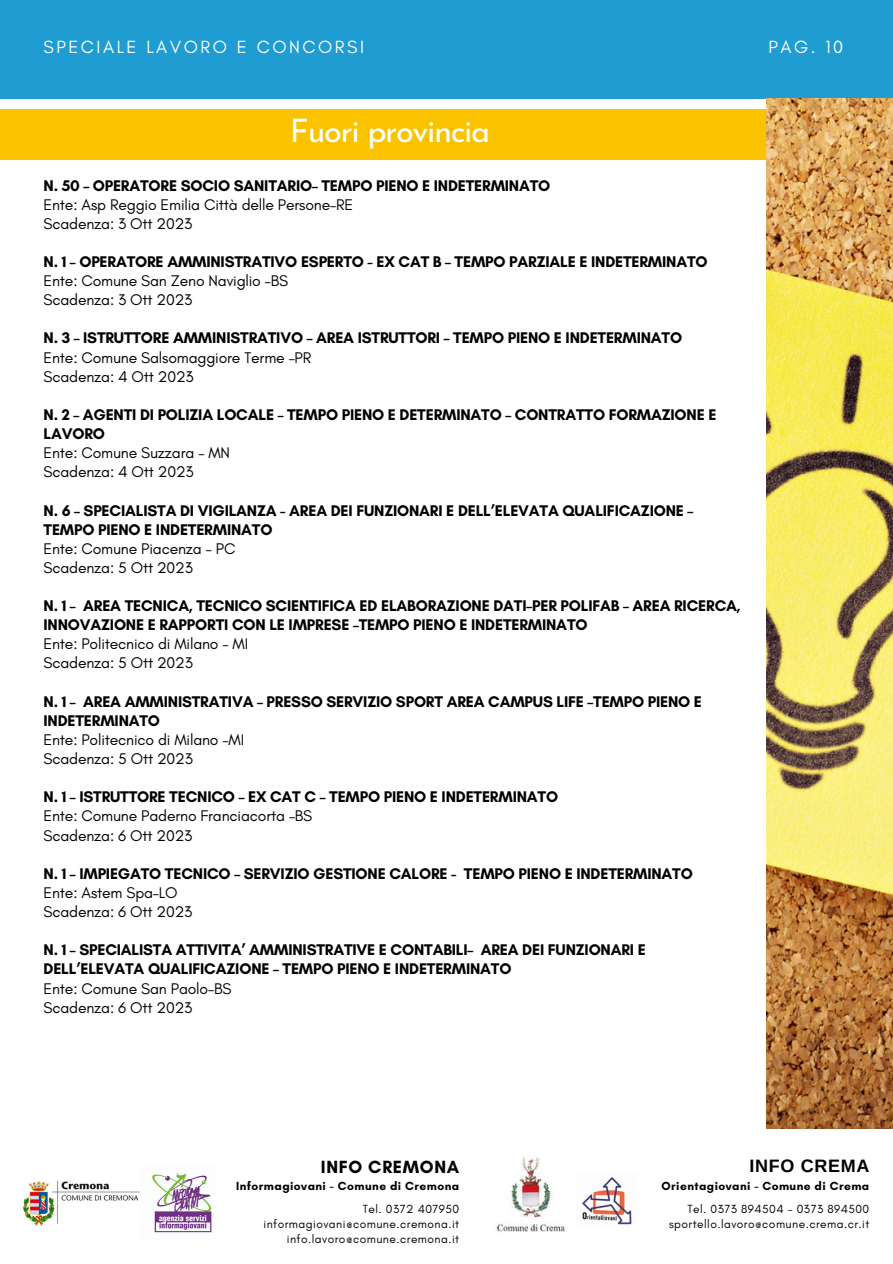
<style>
.page{position:relative;width:893px;height:1264px;background:#fff}
.page>*{position:absolute;margin:0;border:0;box-sizing:border-box;transform-origin:0 0}
.t1{font:32.4px "Josefin Sans";letter-spacing:-.04em;color:#fff}
.t2{font:18px "Glacial Indifference";letter-spacing:.14em;color:#fff}
.t3{font:700 18px "Glacial Indifference";letter-spacing:.035em;color:#000}
.t4{font:700 18px "Arimo";letter-spacing:.035em;color:#000}
.t5{font:700 15.75px/19px "Glacial Indifference";letter-spacing:-.01em;color:#000}
.t6{font:15.75px "Glacial Indifference";letter-spacing:-.01em;color:#000}
.t7{font:12px "Glacial Indifference";letter-spacing:.035em;color:#000}
.t8{font:700 12px "Glacial Indifference";letter-spacing:.035em;color:#000}
</style>
<div class="page">
<div style="left:0;top:0;width:892px;height:98px;background:#1f9cd1"></div>
<div style="left:0;top:109px;width:768px;height:50px;background:#fac300"></div>
<img style="left:766px;top:98px;width:126px;height:1030px">
<img style="left:496px;top:1156px;width:69px;height:76px">
<img style="left:139px;top:1173px;width:73px;height:60px">
<img style="left:23px;top:1180px;width:116px;height:45px">
<img style="left:582px;top:1177px;width:50px;height:48px">
<p class="t2" style="left:44px;top:36px;width:322px">SPECIALE LAVORO E CONCORSI</p>
<p class="t2" style="left:768px;top:36px;width:76px">PAG. 10</p>
<p class="t1" style="left:290px;top:117px;width:202px">Fuori provincia</p>
<p class="t5" style="left:44px;top:175px;width:508px">N. 50 – OPERATORE SOCIO SANITARIO– TEMPO PIENO E INDETERMINATO</p>
<p class="t6" style="left:44px;top:195px;width:311px">Ente: Asp Reggio Emilia Città delle Persone–RE</p>
<p class="t6" style="left:44px;top:214px;width:150px">Scadenza: 3 Ott 2023</p>
<p class="t5" style="left:44px;top:252px;width:665px">N. 1 – OPERATORE AMMINISTRATIVO ESPERTO - EX CAT B – TEMPO PARZIALE E INDETERMINATO</p>
<p class="t6" style="left:44px;top:271px;width:246px">Ente: Comune San Zeno Naviglio –BS</p>
<p class="t6" style="left:44px;top:290px;width:150px">Scadenza: 3 Ott 2023</p>
<p class="t5" style="left:44px;top:328px;width:640px">N. 3 – ISTRUTTORE AMMINISTRATIVO – AREA ISTRUTTORI – TEMPO PIENO E INDETERMINATO</p>
<p class="t6" style="left:44px;top:347px;width:269px">Ente: Comune Salsomaggiore Terme –PR</p>
<p class="t6" style="left:44px;top:367px;width:152px">Scadenza: 4 Ott 2023</p>
<p class="t5" style="left:44px;top:405px;width:674px">N. 2 – AGENTI DI POLIZIA LOCALE – TEMPO PIENO E DETERMINATO – CONTRATTO FORMAZIONE E<br>LAVORO</p>
<p class="t6" style="left:44px;top:443px;width:188px">Ente: Comune Suzzara – MN</p>
<p class="t6" style="left:44px;top:462px;width:152px">Scadenza: 4 Ott 2023</p>
<p class="t5" style="left:44px;top:500px;width:651px">N. 6 – SPECIALISTA DI VIGILANZA - AREA DEI FUNZIONARI E DELL’ELEVATA QUALIFICAZIONE –<br>TEMPO PIENO E INDETERMINATO</p>
<p class="t6" style="left:44px;top:539px;width:193px">Ente: Comune Piacenza – PC</p>
<p class="t6" style="left:44px;top:558px;width:151px">Scadenza: 5 Ott 2023</p>
<p class="t5" style="left:44px;top:596px;width:698px">N. 1 – AREA TECNICA, TECNICO SCIENTIFICA ED ELABORAZIONE DATI–PER POLIFAB – AREA RICERCA,<br>INNOVAZIONE E RAPPORTI CON LE IMPRESE –TEMPO PIENO E INDETERMINATO</p>
<p class="t6" style="left:44px;top:634px;width:206px">Ente: Politecnico di Milano – MI</p>
<p class="t6" style="left:44px;top:653px;width:151px">Scadenza: 5 Ott 2023</p>
<p class="t5" style="left:44px;top:691px;width:660px">N. 1 – AREA AMMINISTRATIVA – PRESSO SERVIZIO SPORT AREA CAMPUS LIFE –TEMPO PIENO E<br>INDETERMINATO</p>
<p class="t6" style="left:44px;top:730px;width:202px">Ente: Politecnico di Milano –MI</p>
<p class="t6" style="left:44px;top:749px;width:151px">Scadenza: 5 Ott 2023</p>
<p class="t5" style="left:44px;top:787px;width:516px">N. 1 – ISTRUTTORE TECNICO – EX CAT C – TEMPO PIENO E INDETERMINATO</p>
<p class="t6" style="left:44px;top:806px;width:270px">Ente: Comune Paderno Franciacorta –BS</p>
<p class="t6" style="left:44px;top:825px;width:150px">Scadenza: 6 Ott 2023</p>
<p class="t5" style="left:44px;top:863px;width:650px">N. 1 – IMPIEGATO TECNICO – SERVIZIO GESTIONE CALORE - TEMPO PIENO E INDETERMINATO</p>
<p class="t6" style="left:44px;top:883px;width:135px">Ente: Astem Spa–LO</p>
<p class="t6" style="left:44px;top:902px;width:150px">Scadenza: 6 Ott 2023</p>
<p class="t5" style="left:44px;top:940px;width:603px">N. 1 – SPECIALISTA ATTIVITA’ AMMINISTRATIVE E CONTABILI– AREA DEI FUNZIONARI E<br>DELL’ELEVATA QUALIFICAZIONE – TEMPO PIENO E INDETERMINATO</p>
<p class="t6" style="left:44px;top:978px;width:189px">Ente: Comune San Paolo–BS</p>
<p class="t6" style="left:44px;top:997px;width:150px">Scadenza: 6 Ott 2023</p>
<p class="t3" style="left:321px;top:1155px;width:140px">INFO CREMONA</p>
<p class="t4" style="left:749px;top:1155px;width:121px">INFO CREMA</p>
<p class="t8" style="left:236px;top:1178px;width:225px">Informagiovani - Comune di Cremona</p>
<p class="t7" style="left:363px;top:1201px;width:98px">Tel. 0372 407950</p>
<p class="t7" style="left:263px;top:1216px;width:197px">informagiovani@comune.cremona.it</p>
<p class="t7" style="left:287px;top:1231px;width:174px">info.lavoro@comune.cremona.it</p>
<p class="t8" style="left:661px;top:1178px;width:209px">Orientagiovani - Comune di Crema</p>
<p class="t7" style="left:687px;top:1201px;width:183px">Tel. 0373 894504 - 0373 894500</p>
<p class="t7" style="left:669px;top:1216px;width:202px">sportello.lavoro@comune.crema.cr.it</p>
</div>
